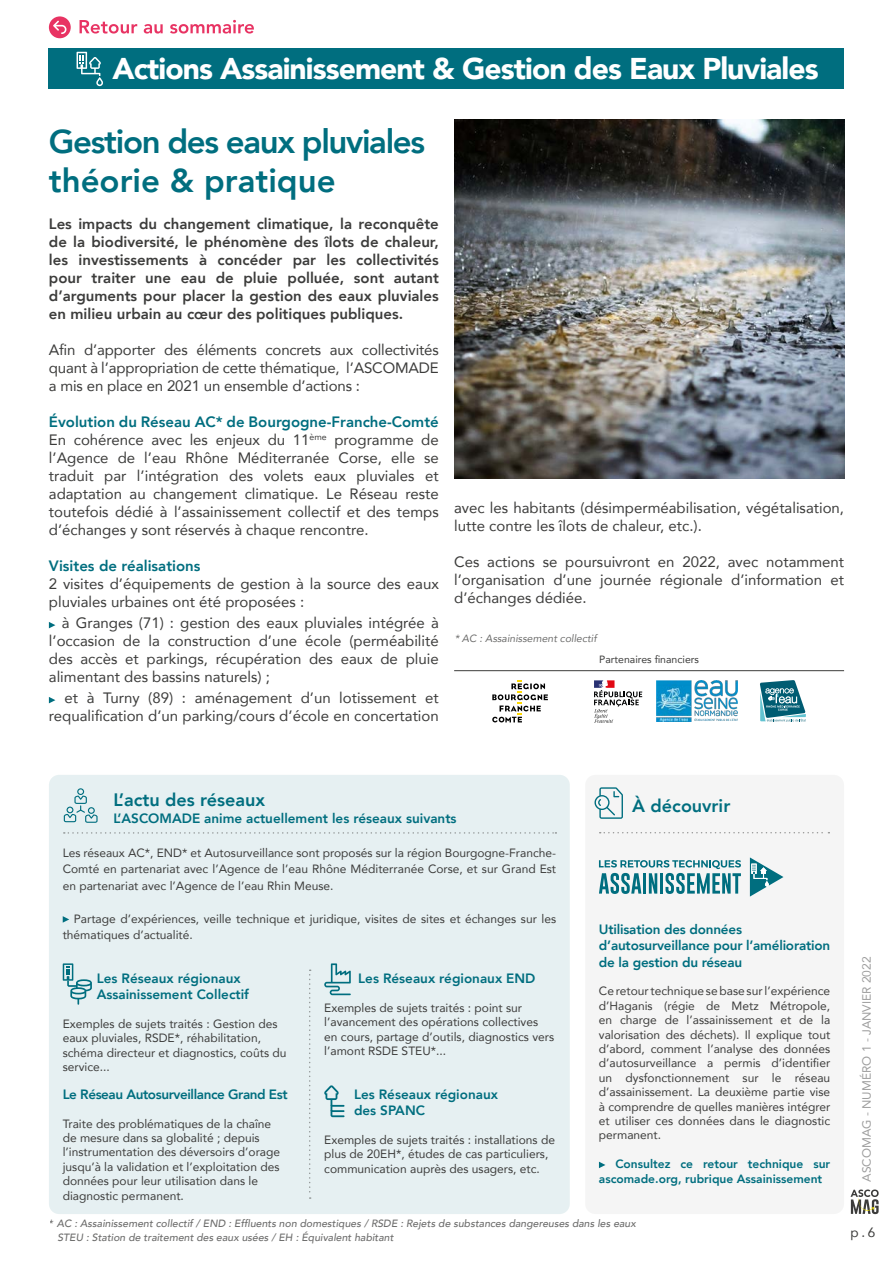
<style>
.page{position:relative;width:893px;height:1263px;background:#fff}
.page>*{position:absolute;margin:0;border:0;box-sizing:border-box;transform-origin:0 0}
.t1{font:800 33px/39.6px "Avenir";letter-spacing:-.04em;color:#006e7f}
.t2{font:900 30px "Avenir";letter-spacing:-.03em;color:#fff}
.t3{font:800 18px "Avenir";color:#006e7f}
.t4{font:15px/18px "Avenir";color:#3c3c3b;text-align:justify}
.t5{font:800 15px/18px "Avenir";color:#3c3c3b;text-align:justify}
.t6{font:800 15px "Avenir";color:#006e7f}
.t7{font:800 13.5px/16.2px "Avenir";color:#006e7f}
.t8{font:800 13.5px "Avenir";letter-spacing:-.03em;color:#006e7f}
.t9{font:13.5px "Avenir";color:#3c3c3b}
.t10{font:12px/14.4px "Avenir";color:#3c3c3b}
.t11{font:800 12px/14.4px "Avenir";color:#006e7f}
.t12{font:12px "Avenir";color:#9e9e9e}
.t13{font:italic 500 10.5px/13.5px "Avenir";color:#3c3c3b}
.t14{font:italic 10.5px "Avenir";color:#3c3c3b}
.t15{font:10.5px "Avenir";color:#3c3c3b}
.s1{font-weight:800;color:#006e7f}
</style>
<div class="page">
<svg style="left:850px;top:1189px;width:29px;height:25px"></svg>
<img style="left:454px;top:120px;width:390px;height:359px">
<svg style="left:49px;top:622px;width:6px;height:6px"></svg>
<svg style="left:49px;top:697px;width:6px;height:6px"></svg>
<div style="left:49px;top:49px;width:795px;height:40px;background:#006e7f"></div>
<div style="left:585px;top:775px;width:259px;height:439px;background:#f5f5f5;border-radius:10px"></div>
<svg style="left:599px;top:1162px;width:6px;height:6px"></svg>
<div style="left:49px;top:775px;width:521px;height:439px;background:#e6f0f2;border-radius:10px"></div>
<svg style="left:64px;top:788px;width:34px;height:35px"></svg>
<svg style="left:309px;top:969px;width:2px;height:230px"></svg>
<svg style="left:77px;top:52px;width:26px;height:34px"></svg>
<svg style="left:64px;top:832px;width:492px;height:2px"></svg>
<svg style="left:600px;top:832px;width:229px;height:1px"></svg>
<svg style="left:492px;top:680px;width:56px;height:42px"></svg>
<svg style="left:760px;top:680px;width:46px;height:42px"></svg>
<svg style="left:594px;top:680px;width:48px;height:43px"></svg>
<img style="left:657px;top:680px;width:81px;height:42px">
<hr style="left:454px;top:670px;width:390px;height:1px;background:#3c3c3b">
<svg style="left:594px;top:787px;width:29px;height:32px"></svg>
<svg style="left:599px;top:860px;width:142px;height:34px"></svg>
<svg style="left:750px;top:857px;width:33px;height:39px"></svg>
<svg style="left:324px;top:963px;width:27px;height:32px"></svg>
<svg style="left:324px;top:1085px;width:20px;height:32px"></svg>
<svg style="left:63px;top:963px;width:29px;height:42px"></svg>
<svg style="left:63px;top:916px;width:6px;height:7px"></svg>
<svg style="left:49px;top:16px;width:22px;height:22px"></svg>
<svg style="left:53px;top:21px;width:13px;height:13px"></svg>
<svg style="left:80px;top:20px;width:57px;height:14px"></svg>
<svg style="left:144px;top:24px;width:19px;height:10px"></svg>
<svg style="left:170px;top:20px;width:84px;height:14px"></svg>
<h2 class="t2" style="left:112px;top:43px;width:708px">Actions Assainissement &amp; Gestion des Eaux Pluviales</h2>
<h1 class="t1" style="left:49px;top:121px;width:378px">Gestion des eaux pluviales théorie &amp; pratique</h1>
<p class="t5" style="left:49px;top:215px;width:391px">Les impacts du changement climatique, la reconquête de la biodiversité, le phénomène des îlots de chaleur, les investissements à concéder par les collectivités pour traiter une eau de pluie polluée, sont autant d’arguments pour placer la gestion des eaux pluviales en milieu urbain au cœur des politiques publiques.</p>
<p class="t4" style="left:49px;top:341px;width:391px">Afin d’apporter des éléments concrets aux collectivités quant à l’appropriation de cette thématique, l’ASCOMADE a mis en place en 2021 un ensemble d’actions :</p>
<p class="t4" style="left:49px;top:413px;width:391px"><span class="s1">Évolution du Réseau AC* de Bourgogne-Franche-Comté </span>En cohérence avec les enjeux du 11<sup>ème</sup> programme de l’Agence de l’eau Rhône Méditerranée Corse, elle se traduit par l’intégration des volets eaux pluviales et adaptation au changement climatique. Le Réseau reste toutefois dédié à l’assainissement collectif et des temps d’échanges y sont réservés à chaque rencontre.</p>
<p class="t6" style="left:49px;top:554px;width:153px">Visites de réalisations</p>
<p class="t4" style="left:49px;top:575px;width:391px">2 visites d’équipements de gestion à la source des eaux pluviales urbaines ont été proposées :</p>
<p class="t4" style="left:49px;top:614px;width:391px;text-indent:13px">à Granges (71) : gestion des eaux pluviales intégrée à l’occasion de la construction d’une école (perméabilité des accès et parkings, récupération des eaux de pluie alimentant des bassins naturels) ;</p>
<p class="t4" style="left:49px;top:689px;width:391px;text-align:right">et à Turny (89) : aménagement d’un lotissement et requalification d’un parking/cours d’école en concertation</p>
<p class="t4" style="left:454px;top:498px;width:391px">avec les habitants (désimperméabilisation, végétalisation, lutte contre les îlots de chaleur, etc.).</p>
<p class="t4" style="left:454px;top:552px;width:391px">Ces actions se poursuivront en 2022, avec notamment l’organisation d’une journée régionale d’information et d’échanges dédiée.</p>
<p class="t14" style="left:454px;top:632px;width:144px">* AC : Assainissement collectif</p>
<p class="t15" style="left:599px;top:651px;width:101px">Partenaires financiers</p>
<h3 class="t3" style="left:114px;top:786px;width:153px">L’actu des réseaux</h3>
<p class="t7" style="left:114px;top:810px;width:345px">L’ASCOMADE anime actuellement les réseaux suivants</p>
<p class="t10" style="left:63px;top:844px;width:495px;line-height:16.5px;text-align:justify">Les réseaux AC*, END* et Autosurveillance sont proposés sur la région Bourgogne-Franche-Comté en partenariat avec l’Agence de l’eau Rhône Méditerranée Corse, et sur Grand Est en partenariat avec l’Agence de l’eau Rhin Meuse.</p>
<p class="t10" style="left:63px;top:910px;width:495px;line-height:16.5px;text-indent:11px">Partage d’expériences, veille technique et juridique, visites de sites et échanges sur les thématiques d’actualité.</p>
<p class="t7" style="left:97px;top:970px;width:154px">Les Réseaux régionaux<br>Assainissement Collectif</p>
<p class="t10" style="left:63px;top:1016px;width:225px">Exemples de sujets traités : Gestion des eaux pluviales, RSDE*, réhabilitation, schéma directeur et diagnostics, coûts du service...</p>
<p class="t8" style="left:63px;top:1084px;width:226px">Le Réseau Autosurveillance Grand Est</p>
<p class="t10" style="left:63px;top:1116px;width:219px">Traite des problématiques de la chaîne de mesure dans sa globalité ; depuis l’instrumentation des déversoirs d’orage jusqu’à la validation et l’exploitation des données pour leur utilisation dans le diagnostic permanent.</p>
<p class="t7" style="left:358px;top:970px;width:179px">Les Réseaux régionaux END</p>
<p class="t10" style="left:324px;top:1000px;width:231px">Exemples de sujets traités : point sur l’avancement des opérations collectives en cours, partage d’outils, diagnostics vers l’amont RSDE STEU*...</p>
<p class="t7" style="left:354px;top:1086px;width:145px">Les Réseaux régionaux des SPANC</p>
<p class="t10" style="left:324px;top:1132px;width:232px">Exemples de sujets traités : installations de plus de 20EH*, études de cas particuliers, communication auprès des usagers, etc.</p>
<h3 class="t3" style="left:632px;top:792px;width:100px">À découvrir</h3>
<p class="t7" style="left:599px;top:921px;width:233px">Utilisation des données d’autosurveillance pour l’amélioration de la gestion du réseau</p>
<p class="t10" style="left:599px;top:984px;width:233px;text-align:justify">Ce retour technique se base sur l’expérience d’Haganis (régie de Metz Métropole, en charge de l’assainissement et de la valorisation des déchets). Il explique tout d’abord, comment l’analyse des données d’autosurveillance a permis d’identifier un dysfonctionnement sur le réseau d’assainissement. La deuxième partie vise à comprendre de quelles manières intégrer et utiliser ces données dans le diagnostic permanent.</p>
<p class="t11" style="left:599px;top:1157px;width:233px;text-indent:16px">Consultez ce retour technique sur ascomade.org, rubrique Assainissement</p>
<p class="t13" style="left:57px;top:1217px;width:580px;text-indent:-9px">* AC : Assainissement collectif / END : Effluents non domestiques / RSDE : Rejets de substances dangereuses dans les eaux<br>STEU : Station de traitement des eaux usées / EH : Équivalent habitant</p>
<p class="t12" style="left:857px;top:1182px;width:227px;rotate:-90deg">ASCOMAG - NUMÉRO 1 - JANVIER 2022</p>
<p class="t9" style="left:850px;top:1222px;width:26px">p.6</p>
</div>
